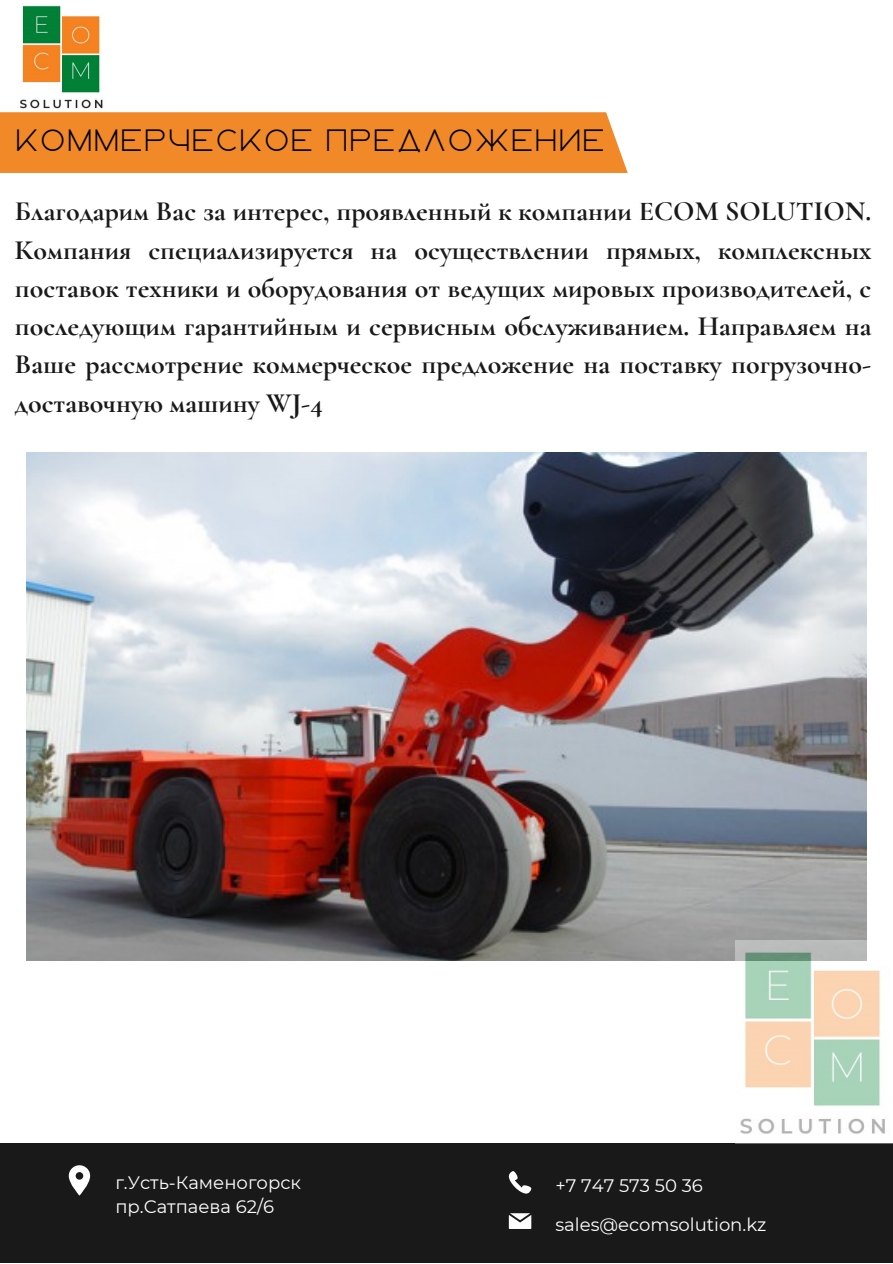
<style>
.page{position:relative;width:893px;height:1264px;background:#fff}
.page>*{position:absolute;margin:0;border:0;box-sizing:border-box;transform-origin:0 0}
.t1{font:700 30.9px "Ablation";color:#000}
.t2{font:700 27.9px/38.2px "Cormorant Garamond";color:#191919;text-align:justify}
.t3{font:18px "Montserrat";color:#fff}
</style>
<div class="page">
<div style="left:0;top:1143px;width:892px;height:119px;background:#191919"></div>
<svg style="left:69px;top:1165px;width:21px;height:30px"></svg>
<svg style="left:509px;top:1213px;width:22px;height:15px"></svg>
<svg style="left:509px;top:1171px;width:22px;height:22px"></svg>
<img style="left:26px;top:452px;width:840px;height:508px">
<div style="left:0;top:112px;width:627px;height:61px;background:#f18929"></div>
<img style="left:18px;top:5px;width:87px;height:104px">
<img style="left:735px;top:940px;width:150px;height:194px">
<p class="t1" style="left:15px;top:127px;width:592px">Коммерческое предложение</p>
<p class="t2" style="left:15px;top:192px;width:858px">Благодарим Вас за интерес, проявленный к компании ECOM SOLUTION.<br>Компания специализируется на осуществлении прямых, комплексных поставок техники и оборудования от ведущих мировых производителей, с последующим гарантийным и сервисным обслуживанием. Направляем на Ваше рассмотрение коммерческое предложение на поставку погрузочно&shy;доставочную машину WJ-4</p>
<p class="t3" style="left:115px;top:1171px;width:187px">г.Усть-Каменогорск</p>
<p class="t3" style="left:555px;top:1173px;width:149px">+7 747 573 50 36</p>
<p class="t3" style="left:115px;top:1195px;width:160px">пр.Сатпаева 62/6</p>
<p class="t3" style="left:555px;top:1213px;width:212px">sales@ecomsolution.kz</p>
</div>
